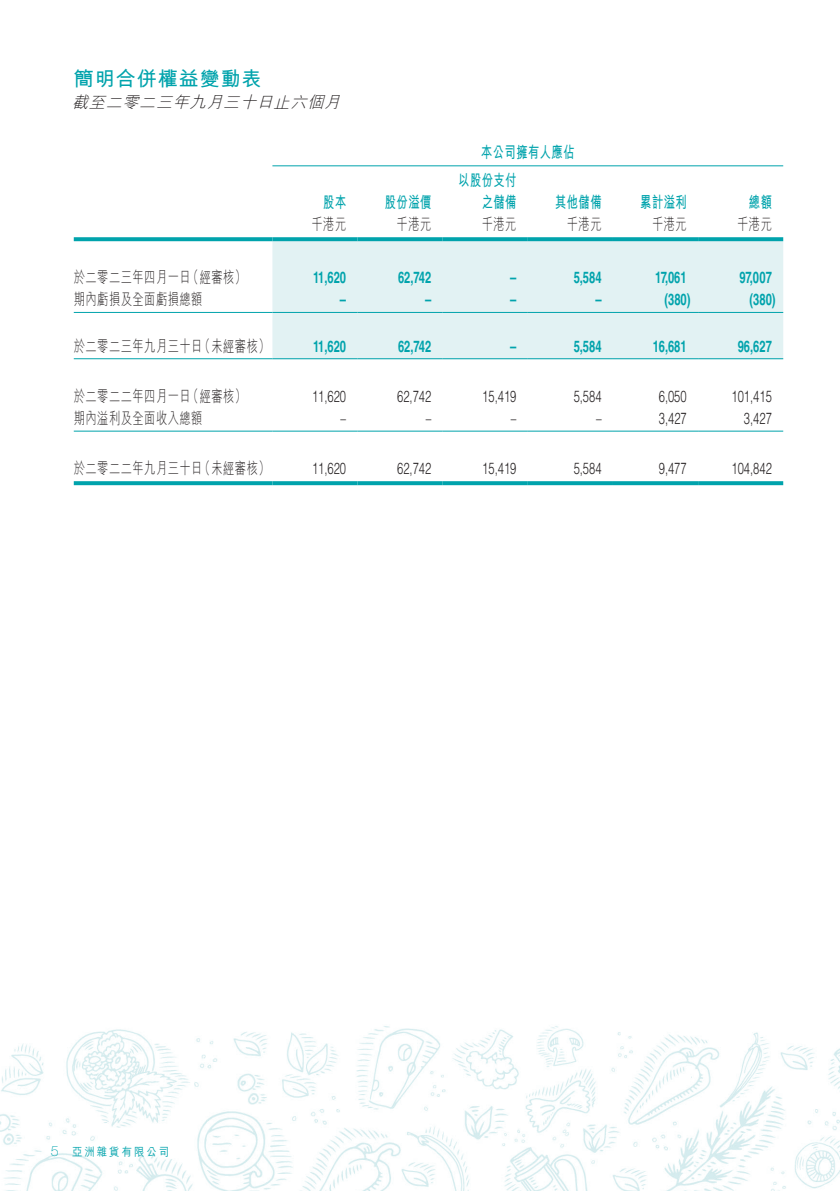
<style>
.page{position:relative;width:840px;height:1191px;background:#fff}
.page>*{position:absolute;margin:0;border:0;box-sizing:border-box;transform-origin:0 0}
.t1{font:700 20px "M Hei HK";letter-spacing:.05em;color:#00a3ac}
.t2{font:300 16px "M Hei HK";letter-spacing:.05em;color:#231f20;scale:.7 1}
.t3{font:300 16px "Helvetica LT Std";color:#231f20;scale:.7 1}
.t4{font:700 16px "Helvetica LT Std";color:#00a3ac;scale:.7 1}
.t5{font:700 16px "M Hei HK";letter-spacing:.05em;color:#00a3ac;scale:.7 1}
.t6{font:italic 300 16px "M Hei HK";color:#231f20}
.t7{font:100 14.4px "Helvetica Neue LT Std";color:#00a3ac}
.t8{font:500 11.4px "M Hei HK";letter-spacing:.2em;color:#00a3ac;scale:.9 1}
</style>
<div class="page">
<img style="left:0;top:165px;width:839px;height:1026px">
<div style="left:272px;top:241px;width:510px;height:117px;background:#e2f2f3"></div>
<hr style="left:272px;top:165px;width:510px;height:1px;background:#00a3ac">
<svg style="left:74px;top:237px;width:198px;height:4px"></svg>
<svg style="left:272px;top:237px;width:85px;height:4px"></svg>
<svg style="left:357px;top:237px;width:85px;height:4px"></svg>
<svg style="left:442px;top:237px;width:85px;height:4px"></svg>
<svg style="left:527px;top:237px;width:85px;height:4px"></svg>
<svg style="left:612px;top:237px;width:85px;height:4px"></svg>
<svg style="left:697px;top:237px;width:85px;height:4px"></svg>
<hr style="left:74px;top:312px;width:198px;height:1px;background:#00a3ac">
<hr style="left:272px;top:312px;width:85px;height:1px;background:#00a3ac">
<hr style="left:357px;top:312px;width:85px;height:1px;background:#00a3ac">
<hr style="left:442px;top:312px;width:85px;height:1px;background:#00a3ac">
<hr style="left:527px;top:312px;width:85px;height:1px;background:#00a3ac">
<hr style="left:612px;top:312px;width:85px;height:1px;background:#00a3ac">
<hr style="left:697px;top:312px;width:85px;height:1px;background:#00a3ac">
<hr style="left:74px;top:358px;width:198px;height:1px;background:#00a3ac">
<hr style="left:272px;top:358px;width:85px;height:1px;background:#00a3ac">
<hr style="left:357px;top:358px;width:85px;height:1px;background:#00a3ac">
<hr style="left:442px;top:358px;width:85px;height:1px;background:#00a3ac">
<hr style="left:527px;top:358px;width:85px;height:1px;background:#00a3ac">
<hr style="left:612px;top:358px;width:85px;height:1px;background:#00a3ac">
<hr style="left:697px;top:358px;width:85px;height:1px;background:#00a3ac">
<hr style="left:74px;top:430px;width:198px;height:1px;background:#00a3ac">
<hr style="left:272px;top:430px;width:85px;height:1px;background:#00a3ac">
<hr style="left:357px;top:430px;width:85px;height:1px;background:#00a3ac">
<hr style="left:442px;top:430px;width:85px;height:1px;background:#00a3ac">
<hr style="left:527px;top:430px;width:85px;height:1px;background:#00a3ac">
<hr style="left:612px;top:430px;width:85px;height:1px;background:#00a3ac">
<hr style="left:697px;top:430px;width:85px;height:1px;background:#00a3ac">
<svg style="left:74px;top:481px;width:198px;height:4px"></svg>
<svg style="left:272px;top:481px;width:85px;height:4px"></svg>
<svg style="left:357px;top:481px;width:85px;height:4px"></svg>
<svg style="left:442px;top:481px;width:85px;height:4px"></svg>
<svg style="left:527px;top:481px;width:85px;height:4px"></svg>
<svg style="left:612px;top:481px;width:85px;height:4px"></svg>
<svg style="left:697px;top:481px;width:85px;height:4px"></svg>
<p class="t1" style="left:74px;top:64px;width:189px">簡明合併權益變動表</p>
<p class="t6" style="left:72px;top:94px;width:273px">截至二零二三年九月三十日止六個月</p>
<p class="t5" style="left:481px;top:141px;width:135px">本公司擁有人應佔</p>
<p class="t5" style="left:458px;top:169px;width:85px">以股份支付</p>
<p class="t5" style="left:323px;top:191px;width:34px">股本</p>
<p class="t5" style="left:384px;top:191px;width:68px">股份溢價</p>
<p class="t5" style="left:481px;top:191px;width:51px">之儲備</p>
<p class="t5" style="left:555px;top:191px;width:68px">其他儲備</p>
<p class="t5" style="left:640px;top:191px;width:68px">累計溢利</p>
<p class="t5" style="left:748px;top:191px;width:34px">總額</p>
<p class="t2" style="left:311px;top:216px;width:51px">千港元</p>
<p class="t2" style="left:396px;top:216px;width:51px">千港元</p>
<p class="t2" style="left:481px;top:216px;width:51px">千港元</p>
<p class="t2" style="left:566px;top:216px;width:51px">千港元</p>
<p class="t2" style="left:651px;top:216px;width:51px">千港元</p>
<p class="t2" style="left:736px;top:216px;width:51px">千港元</p>
<p class="t2" style="left:187px;top:269px;width:85px">（經審核(</p>
<p class="t2" style="left:74px;top:269px;width:168px">於二零二三年四月一日</p>
<p class="t4" style="left:313px;top:268px;width:49px">11,620</p>
<p class="t4" style="left:398px;top:268px;width:49px">62,742</p>
<p class="t4" style="left:510px;top:268px;width:10px">–</p>
<p class="t4" style="left:573px;top:268px;width:41px">5,584</p>
<p class="t4" style="left:654px;top:268px;width:47px">17,061</p>
<p class="t4" style="left:739px;top:268px;width:48px">97,007</p>
<p class="t2" style="left:74px;top:291px;width:185px">期內虧損及全面虧損總額</p>
<p class="t4" style="left:340px;top:290px;width:10px">–</p>
<p class="t4" style="left:425px;top:290px;width:10px">–</p>
<p class="t4" style="left:510px;top:290px;width:10px">–</p>
<p class="t4" style="left:595px;top:290px;width:10px">–</p>
<p class="t4" style="left:664px;top:290px;width:39px">)380(</p>
<p class="t4" style="left:749px;top:290px;width:39px">)380(</p>
<p class="t2" style="left:199px;top:337px;width:102px">（未經審核(</p>
<p class="t2" style="left:74px;top:337px;width:185px">於二零二三年九月三十日</p>
<p class="t4" style="left:313px;top:336px;width:49px">11,620</p>
<p class="t4" style="left:398px;top:336px;width:49px">62,742</p>
<p class="t4" style="left:510px;top:336px;width:10px">–</p>
<p class="t4" style="left:573px;top:336px;width:41px">5,584</p>
<p class="t4" style="left:652px;top:336px;width:50px">16,681</p>
<p class="t4" style="left:737px;top:336px;width:50px">96,627</p>
<p class="t2" style="left:187px;top:388px;width:85px">（經審核(</p>
<p class="t2" style="left:74px;top:388px;width:168px">於二零二二年四月一日</p>
<p class="t3" style="left:312px;top:386px;width:50px">11,620</p>
<p class="t3" style="left:397px;top:386px;width:50px">62,742</p>
<p class="t3" style="left:482px;top:386px;width:50px">15,419</p>
<p class="t3" style="left:573px;top:386px;width:41px">5,584</p>
<p class="t3" style="left:658px;top:386px;width:41px">6,050</p>
<p class="t3" style="left:731px;top:386px;width:59px">101,415</p>
<p class="t2" style="left:74px;top:410px;width:185px">期內溢利及全面收入總額</p>
<p class="t3" style="left:340px;top:408px;width:9px">–</p>
<p class="t3" style="left:425px;top:408px;width:9px">–</p>
<p class="t3" style="left:510px;top:408px;width:9px">–</p>
<p class="t3" style="left:595px;top:408px;width:9px">–</p>
<p class="t3" style="left:658px;top:408px;width:41px">3,427</p>
<p class="t3" style="left:743px;top:408px;width:41px">3,427</p>
<p class="t2" style="left:199px;top:460px;width:102px">（未經審核(</p>
<p class="t2" style="left:74px;top:460px;width:185px">於二零二二年九月三十日</p>
<p class="t3" style="left:312px;top:458px;width:50px">11,620</p>
<p class="t3" style="left:397px;top:458px;width:50px">62,742</p>
<p class="t3" style="left:482px;top:458px;width:50px">15,419</p>
<p class="t3" style="left:573px;top:458px;width:41px">5,584</p>
<p class="t3" style="left:658px;top:458px;width:41px">9,477</p>
<p class="t3" style="left:731px;top:458px;width:59px">104,842</p>
<p class="t7" style="left:51px;top:1142px;width:9px">5</p>
<p class="t8" style="left:72px;top:1143px;width:109px">亞洲雜貨有限公司</p>
</div>
